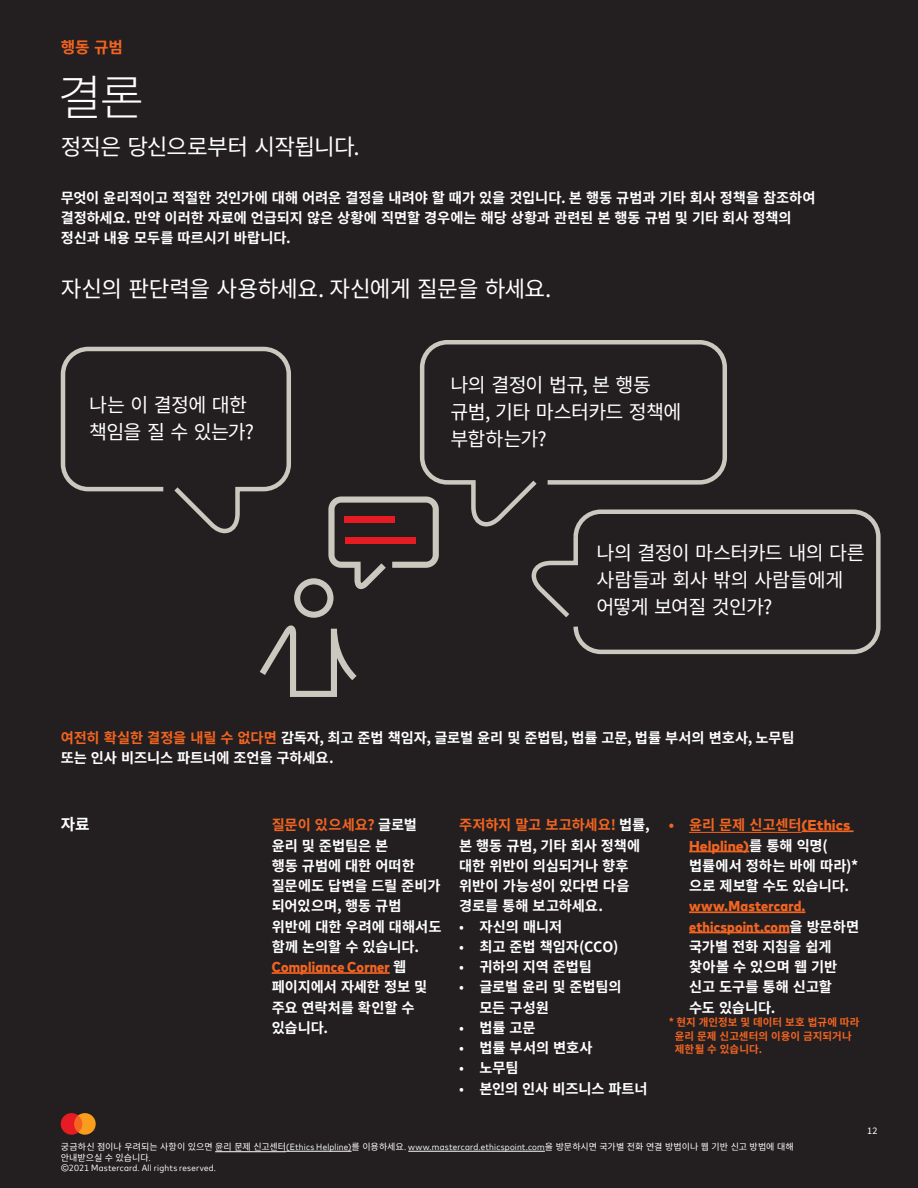
<style>
.page{position:relative;width:918px;height:1188px;background:#231f20}
.page>*{position:absolute;margin:0;border:0;box-sizing:border-box;transform-origin:0 0}
.Sections{font:300 48px "Source Han Sans KR";color:#fff}
.MC_-_Intro__regular{font:22.5px "Source Han Sans KR";letter-spacing:-.03em;color:#fff}
.MC_-_Intro__regular-2{font:19.5px/27px "Source Han Sans KR";letter-spacing:-.035em;color:#fff}
.t1{font:700 15.75px "Source Han Sans KR";color:#f36421}
.Sections-2{font:700 15.75px "Source Han Sans KR";color:#fff}
.MC_-_SML_Body__book{font:700 14.25px/20.2px "Source Han Sans KR";letter-spacing:-.005em;color:#fff}
.MC_-_Notes__book__7{font:700 10.5px/13.5px "Source Han Sans KR";letter-spacing:.01em;color:#f36421}
.t2{font:9px/10.5px "Source Han Sans KR";color:#fff}
.t3{font:9px "Mark For MC Nrw";letter-spacing:.02em;color:#fff}
.s1{color:#f36421}
.s2{font-weight:400;color:#231f20}
.s3{font-family:"Mark For MC Nrw";font-weight:800;color:#f36421}
.s4{font-weight:400}
.s5{font-family:"Mark Offc For MC";font-weight:800;color:#f36421}
.s6{font-family:"Mark For MC Nrw"}
</style>
<div class="page">
<svg style="left:260px;top:625px;width:97px;height:72px"></svg>
<svg style="left:294px;top:497px;width:145px;height:121px"></svg>
<svg style="left:418px;top:340px;width:309px;height:190px"></svg>
<div style="left:573px;top:509px;width:308px;height:145px;border:4px solid #ccc7bf;border-radius:25px"></div>
<svg style="left:60px;top:346px;width:231px;height:188px"></svg>
<svg style="left:531px;top:532px;width:48px;height:90px"></svg>
<hr style="left:272px;top:972px;width:118px;height:2px;background:#f36421">
<hr style="left:689px;top:832px;width:113px;height:1px;background:#f36421">
<hr style="left:802px;top:830px;width:52px;height:2px;background:#f36421">
<hr style="left:689px;top:851px;width:60px;height:1px;background:#f36421">
<hr style="left:689px;top:911px;width:116px;height:2px;background:#f36421">
<hr style="left:689px;top:932px;width:101px;height:1px;background:#f36421">
<hr style="left:215px;top:1151px;width:71px;height:1px;background:#fff">
<hr style="left:286px;top:1151px;width:66px;height:1px;background:#fff">
<hr style="left:408px;top:1151px;width:137px;height:1px;background:#fff">
<svg style="left:61px;top:1113px;width:35px;height:22px"></svg>
<p class="t1" style="left:61px;top:38px;width:64px">행동 규범</p>
<p class="Sections" style="left:58px;top:70px;width:88px">결론</p>
<p class="MC_-_Intro__regular" style="left:61px;top:134px;width:301px">정직은 당신으로부터 시작됩니다.</p>
<p class="MC_-_SML_Body__book" style="left:61px;top:187px;width:756px">무엇이 윤리적이고 적절한 것인가에 대해 어려운 결정을 내려야 할 때가 있을 것입니다. 본 행동 규범과 기타 회사 정책을 참조하여 결정하세요. 만약 이러한 자료에 언급되지 않은 상황에 직면할 경우에는 해당 상황과 관련된 본 행동 규범 및 기타 회사 정책의 정신과 내용 모두를 따르시기 바랍니다.</p>
<p class="MC_-_Intro__regular" style="left:61px;top:276px;width:492px">자신의 판단력을 사용하세요. 자신에게 질문을 하세요.</p>
<p class="MC_-_Intro__regular-2" style="left:89px;top:392px;width:167px">나는 이 결정에 대한 책임을 질 수 있는가?</p>
<p class="MC_-_Intro__regular-2" style="left:450px;top:371px;width:233px">나의 결정이 법규, 본 행동 규범, 기타 마스터카드 정책에 부합하는가?</p>
<p class="MC_-_Intro__regular-2" style="left:596px;top:540px;width:270px">나의 결정이 마스터카드 내의 다른 사람들과 회사 밖의 사람들에게 어떻게 보여질 것인가?</p>
<p class="MC_-_SML_Body__book" style="left:61px;top:727px;width:735px"><span class="s1">여전히 확실한 결정을 내릴 수 없다면</span> 감독자, 최고 준법 책임자, 글로벌 윤리 및 준법팀, 법률 고문, 법률 부서의 변호사, 노무팀 또는 인사 비즈니스 파트너에 조언을 구하세요.</p>
<p class="Sections-2" style="left:61px;top:816px;width:30px">자료</p>
<p class="MC_-_SML_Body__book" style="left:272px;top:815px;width:171px;text-indent:-20px"><span class="s2">•</span> <span class="s1">질문이 있으세요?</span> 글로벌 윤리 및 준법팀은 본<br>행동 규범에 대한 어떠한 질문에도 답변을 드릴 준비가 되어있으며, 행동 규범 위반에 대한 우려에 대해서도 함께 논의할 수 있습니다.<br><span class="s3">Compliance Corner</span> 웹 페이지에서 자세한 정보 및 주요 연락처를 확인할 수 있습니다.</p>
<p class="MC_-_SML_Body__book" style="left:459px;top:815px;width:192px"><span class="s1">주저하지 말고 보고하세요!</span> 법률, 본 행동 규범, 기타 회사 정책에 대한 위반이 의심되거나 향후 위반이 가능성이 있다면 다음 경로를 통해 보고하세요.</p>
<p class="MC_-_SML_Body__book" style="left:459px;top:916px;width:105px"><span class="s4">•</span> 자신의 매니저</p>
<p class="MC_-_SML_Body__book" style="left:459px;top:937px;width:161px"><span class="s4">•</span> 최고 준법 책임자(CCO)</p>
<p class="MC_-_SML_Body__book" style="left:459px;top:957px;width:134px"><span class="s4">•</span> 귀하의 지역 준법팀</p>
<p class="MC_-_SML_Body__book" style="left:479px;top:977px;width:144px;text-indent:-20px"><span class="s4">•</span> 글로벌 윤리 및 준법팀의 모든 구성원</p>
<p class="MC_-_SML_Body__book" style="left:459px;top:1018px;width:78px"><span class="s4">•</span> 법률 고문</p>
<p class="MC_-_SML_Body__book" style="left:459px;top:1038px;width:135px"><span class="s4">•</span> 법률 부서의 변호사</p>
<p class="MC_-_SML_Body__book" style="left:459px;top:1058px;width:61px"><span class="s4">•</span> 노무팀</p>
<p class="MC_-_SML_Body__book" style="left:459px;top:1078px;width:190px"><span class="s4">•</span> 본인의 인사 비즈니스 파트너</p>
<p class="MC_-_SML_Body__book" style="left:689px;top:815px;width:172px;text-indent:-20px"><span class="s1">• 윤리 문제 신고센터</span><span class="s5">(Ethics<br>Helpline)</span>를 통해 익명( 법률에서 정하는 바에 따라)* 으로 제보할 수도 있습니다. <span class="s3">www.Mastercard. ethicspoint.com</span>을 방문하면 국가별 전화 지침을 쉽게 찾아볼 수 있으며 웹 기반 신고 도구를 통해 신고할 수도 있습니다.</p>
<p class="MC_-_Notes__book__7" style="left:675px;top:1016px;width:186px;text-indent:-6px">* 현지 개인정보 및 데이터 보호 법규에 따라 윤리 문제 신고센터의 이용이 금지되거나 제한될 수 있습니다.</p>
<p class="t2" style="left:61px;top:1142px;width:735px">궁금하신 점이나 우려되는 사항이 있으면 윤리 문제 신고센터<span class="s6">(Ethics Helpline)</span>를 이용하세요<span class="s6">. www.mastercard.ethicspoint.com</span>을 방문하시면 국가별 전화 연결 방법이나 웹 기반 신고 방법에 대해 안내받으실 수 있습니다<span class="s6">.</span></p>
<p class="t3" style="left:61px;top:1162px;width:157px">©2021 Mastercard. All rights reserved.</p>
<p class="t2" style="left:867px;top:1126px;width:12px">12</p>
</div>
